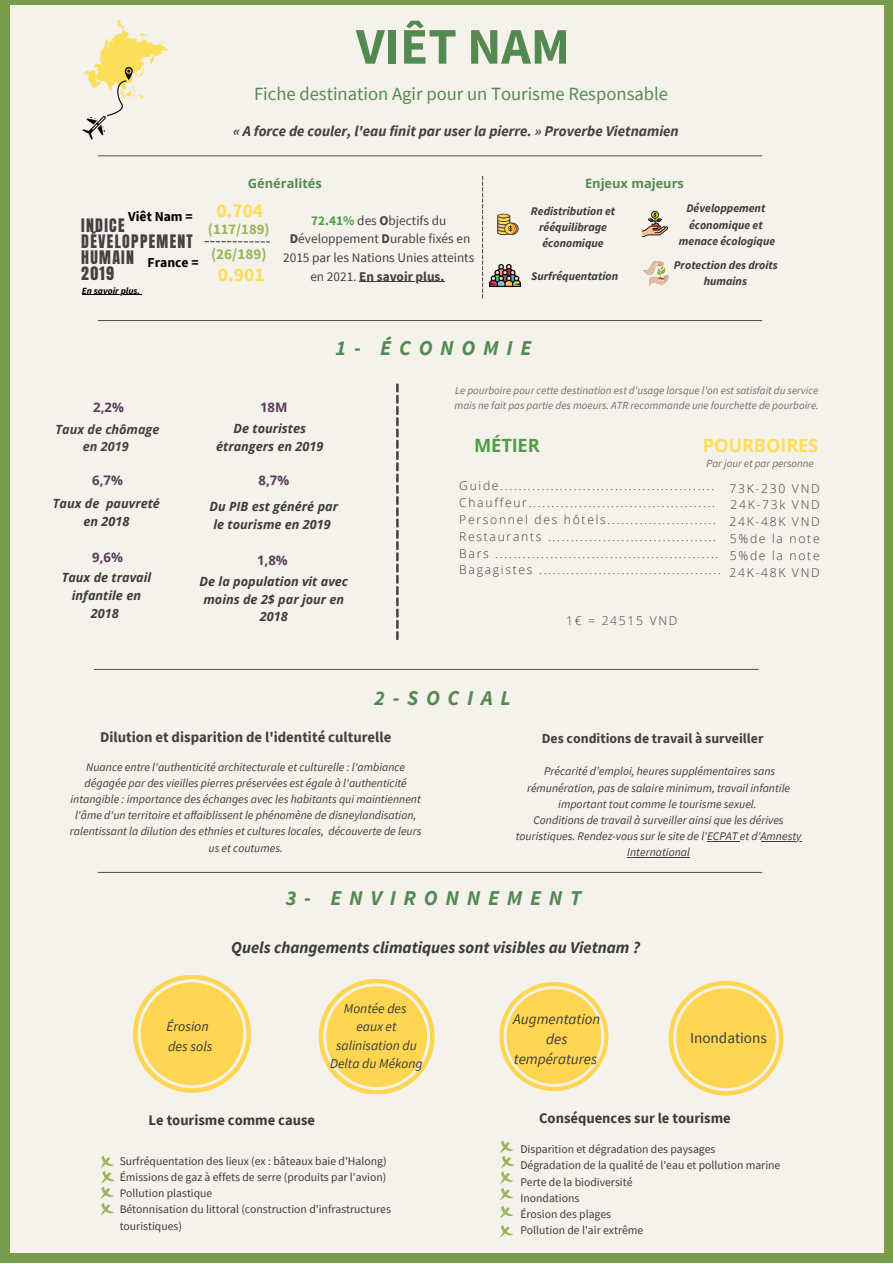
<style>
.page{position:relative;width:893px;height:1264px;background:#fff}
.page>*{position:absolute;margin:0;border:0;box-sizing:border-box;transform-origin:0 0}
.t1{font:700 51.45px "Source Sans Pro";color:#548a52}
.t2{font:italic 700 21.15px "Source Sans Pro";letter-spacing:.365em;color:#548a52}
.t3{font:700 19.35px "Source Sans Pro";color:#fcde59}
.t4{font:18.6px "Source Sans Pro";color:#548a52}
.t5{font:700 18.3px "Open Sans";letter-spacing:-.01em;color:#fcde59}
.t6{font:700 18.3px "Open Sans";letter-spacing:-.01em;color:#529d49}
.t7{font:italic 700 16.5px "Source Sans Pro";color:#3c3c3c}
.t8{font:15.75px/16.2px "Anton";letter-spacing:.08em;color:#444043}
.t9{font:15.15px "Source Sans Pro";color:#3c3c3c}
.t10{font:700 15.15px "Source Sans Pro";color:#9bb75b}
.t11{font:italic 15px/20px "Source Sans Pro";color:#3c3c3c;text-align:center}
.t12{font:italic 700 14.85px "Source Sans Pro";color:#444043}
.t13{font:700 14.7px "Source Sans Pro";color:#444043}
.t14{font:700 14.7px "Source Sans Pro";color:#9bb75b}
.t15{font:700 14.55px "Source Sans Pro";color:#3c3c3c}
.t16{font:italic 13.95px/19.5px "Source Sans Pro";color:#3c3c3c}
.t17{font:700 13.8px "Source Sans Pro";color:#444043}
.t18{font:700 13.65px "Source Sans Pro";color:#000}
.t19{font:italic 13.5px/18.3px "Source Sans Pro";color:#3c3c3c;text-align:center}
.t20{font:13.35px/18.6px "Source Sans Pro";color:#444043;text-align:center}
.t21{font:700 13.2px "Open Sans";color:#583c5c}
.t22{font:700 12.9px "Open Sans";color:#548a52}
.t23{font:italic 700 12.75px/17.7px "Open Sans";color:#3c3c3c;text-align:center}
.t24{font:italic 700 12.75px/17.7px "Open Sans";color:#444043;text-align:center}
.t25{font:300 12.15px/16.8px "Open Sans";letter-spacing:.14em;color:#3c3c3c}
.t26{font:italic 11.7px/16.2px "Source Sans Pro";color:#3c3c3c;text-align:center}
.t27{font:11.7px/16.2px "Source Sans Pro";color:#3c3c3c}
.t28{font:italic 700 11.7px/16.2px "Source Sans Pro";color:#3c3c3c;text-align:center}
.t29{font:italic 10.95px/14.9px "Source Sans Pro";color:#726e6e}
.t30{font:italic 700 9.45px "Source Sans Pro";color:#000}
.s1{font-weight:700;color:#529d49}
.s2{font-weight:700}
</style>
<div class="page">
<div style="left:0;top:0;width:892px;height:1262px;background:#789c49"></div>
<div style="left:10px;top:5px;width:873px;height:1247px;background:#f5f2ec"></div>
<svg style="left:497px;top:214px;width:21px;height:21px"></svg>
<img style="left:490px;top:264px;width:30px;height:23px">
<img style="left:641px;top:210px;width:27px;height:27px">
<img style="left:643px;top:262px;width:25px;height:23px">
<svg style="left:133px;top:975px;width:118px;height:116px"></svg>
<div style="left:141px;top:982px;width:102px;height:103px;background:#ffd651;border-radius:50%"></div>
<svg style="left:319px;top:979px;width:115px;height:114px"></svg>
<div style="left:326px;top:986px;width:101px;height:101px;background:#ffd651;border-radius:50%"></div>
<svg style="left:499px;top:982px;width:109px;height:109px"></svg>
<div style="left:506px;top:989px;width:95px;height:94px;background:#ffd651;border-radius:50%"></div>
<svg style="left:100px;top:1155px;width:15px;height:60px"></svg>
<svg style="left:668px;top:980px;width:115px;height:115px"></svg>
<div style="left:676px;top:988px;width:99px;height:100px;background:#ffd651;border-radius:50%"></div>
<hr style="left:98px;top:320px;width:663px;height:1px;background:#444043">
<hr style="left:94px;top:669px;width:664px;height:1px;background:#444043">
<hr style="left:98px;top:155px;width:663px;height:1px;background:#444043">
<hr style="left:98px;top:871px;width:663px;height:1px;background:#444043">
<svg style="left:396px;top:383px;width:2px;height:257px"></svg>
<svg style="left:94px;top:20px;width:74px;height:46px"></svg>
<img style="left:82px;top:66px;width:63px;height:74px">
<svg style="left:500px;top:1140px;width:14px;height:59px"></svg>
<svg style="left:500px;top:1205px;width:13px;height:12px"></svg>
<svg style="left:500px;top:1225px;width:13px;height:12px"></svg>
<svg style="left:204px;top:241px;width:66px;height:1px"></svg>
<hr style="left:707px;top:840px;width:32px;height:1px;background:#3c3c3c">
<hr style="left:760px;top:840px;width:41px;height:1px;background:#3c3c3c">
<hr style="left:627px;top:857px;width:63px;height:1px;background:#3c3c3c">
<hr style="left:359px;top:281px;width:85px;height:1px;background:#444043">
<svg style="left:482px;top:176px;width:1px;height:122px"></svg>
<hr style="left:82px;top:294px;width:58px;height:1px;background:#000">
<p class="t18" style="left:128px;top:207px;width:66px">Viêt Nam =</p>
<h3 class="t8" style="left:81px;top:217px;width:113px">INDICE<br>DÉVELOPPEMENT<br>HUMAIN<br>2019</h3>
<p class="t18" style="left:148px;top:254px;width:53px">France =</p>
<p class="t30" style="left:82px;top:284px;width:60px">En savoir plus.</p>
<h1 class="t1" style="left:356px;top:13px;width:215px">VIÊT NAM</h1>
<h3 class="t4" style="left:254px;top:82px;width:415px">Fiche destination Agir pour un Tourisme Responsable</h3>
<p class="t12" style="left:233px;top:122px;width:447px">« A force de couler, l'eau finit par user la pierre. » Proverbe Vietnamien</p>
<p class="t22" style="left:585px;top:174px;width:100px">Enjeux majeurs</p>
<p class="t28" style="left:531px;top:202px;width:86px">Redistribution et rééquilibrage économique</p>
<p class="t28" style="left:531px;top:268px;width:88px">Surfréquentation</p>
<p class="t22" style="left:248px;top:174px;width:75px">Généralités</p>
<p class="t28" style="left:679px;top:200px;width:98px">Développement économique et menace écologique</p>
<p class="t28" style="left:673px;top:257px;width:105px">Protection des droits humains</p>
<h3 class="t3" style="left:216px;top:198px;width:48px">0.704</h3>
<p class="t20" style="left:283px;top:211px;width:193px"><span class="s1">72.41%</span> des <span class="s2">O</span>bjectifs du<br><span class="s2">D</span>éveloppement <span class="s2">D</span>urable fixés en<br>2015 par les Nations Unies atteints en 2021. <span class="s2">En savoir plus.</span></p>
<p class="t14" style="left:208px;top:219px;width:63px">(117/189)</p>
<p class="t10" style="left:211px;top:244px;width:57px">(26/189)</p>
<h3 class="t3" style="left:218px;top:262px;width:48px">0.901</h3>
<p class="t21" style="left:93px;top:398px;width:32px">2,2%</p>
<p class="t24" style="left:55px;top:420px;width:105px">Taux de chômage en 2019</p>
<p class="t21" style="left:260px;top:398px;width:29px">18M</p>
<p class="t23" style="left:216px;top:419px;width:109px">De touristes étrangers en 2019</p>
<h2 class="t2" style="left:335px;top:334px;width:197px">1- ÉCONOMIE</h2>
<p class="t29" style="left:454px;top:382px;width:366px">Le pourboire pour cette destination est d'usage lorsque l'on est satisfait du service mais ne fait pas partie des moeurs. ATR recommande une fourchette de pourboire.</p>
<h3 class="t6" style="left:474px;top:432px;width:67px">MÉTIER</h3>
<h3 class="t5" style="left:702px;top:432px;width:117px">POURBOIRES</h3>
<p class="t29" style="left:706px;top:456px;width:109px">Par jour et par personne</p>
<p class="t21" style="left:92px;top:470px;width:32px">6,7%</p>
<p class="t23" style="left:53px;top:494px;width:109px">Taux de pauvreté en 2018</p>
<p class="t21" style="left:258px;top:470px;width:32px">8,7%</p>
<p class="t23" style="left:209px;top:497px;width:130px">Du PIB est généré par le tourisme en 2019</p>
<p class="t21" style="left:92px;top:548px;width:32px">9,6%</p>
<p class="t21" style="left:257px;top:551px;width:32px">1,8%</p>
<p class="t23" style="left:199px;top:572px;width:150px">De la population vit avec moins de 2$ par jour en<br>2018</p>
<p class="t23" style="left:62px;top:568px;width:91px">Taux de travail infantile en<br>2018</p>
<p class="t25" style="left:459px;top:477px;width:263px">Guide...............................................<br>Chauffeur.........................................<br>Personnel des hôtels........................<br>Restaurants .....................................<br>Bars .................................................<br>Bagagistes ........................................</p>
<p class="t25" style="left:566px;top:612px;width:113px">1€ = 24515 VND</p>
<p class="t25" style="left:729px;top:479px;width:92px;text-align:justify">73K-230 VND 24K-73k VND 24K-48K VND 5%de la note 5%de la note 24K-48K VND</p>
<h2 class="t2" style="left:374px;top:684px;width:138px">2-SOCIAL</h2>
<p class="t13" style="left:100px;top:727px;width:293px">Dilution et disparition de l'identité culturelle</p>
<p class="t26" style="left:70px;top:758px;width:353px">Nuance entre l'authenticité architecturale et culturelle : l'ambiance dégagée par des vieilles pierres préservées est égale à l'authenticité intangible : importance des échanges avec les habitants qui maintiennent l'âme d'un territoire et affaiblissent le phénomène de disneylandisation, ralentissant la dilution des ethnies et cultures locales, découverte de leurs us et coutumes.</p>
<p class="t17" style="left:541px;top:730px;width:223px">Des conditions de travail à surveiller</p>
<p class="t26" style="left:516px;top:763px;width:287px">Précarité d’emploi, heures supplémentaires sans rémunération, pas de salaire minimum, travail infantile important tout comme le tourisme sexuel.<br>Conditions de travail à surveiller ainsi que les dérives touristiques. Rendez-vous sur le site de l'ECPAT et d'Amnesty International</p>
<h2 class="t2" style="left:285px;top:884px;width:297px">3- ENVIRONNEMENT</h2>
<h3 class="t7" style="left:231px;top:936px;width:410px">Quels changements climatiques sont visibles au Vietnam ?</h3>
<p class="t16" style="left:166px;top:1016px;width:48px">Érosion des sols</p>
<p class="t19" style="left:330px;top:999px;width:94px">Montée des eaux et salinisation du<br>Delta du Mékong</p>
<p class="t11" style="left:513px;top:1008px;width:89px">Augmentation des températures</p>
<p class="t9" style="left:690px;top:1028px;width:78px">Inondations</p>
<p class="t15" style="left:149px;top:1110px;width:168px">Le tourisme comme cause</p>
<p class="t15" style="left:539px;top:1108px;width:193px">Conséquences sur le tourisme</p>
<p class="t27" style="left:120px;top:1152px;width:273px">Surfréquentation des lieux (ex : bâteaux baie d'Halong)<br>Émissions de gaz à effets de serre (produits par l'avion)<br>Pollution plastique<br>Bétonnisation du littoral (construction d'infrastructures touristiques)</p>
<p class="t27" style="left:520px;top:1140px;width:261px">Disparition et dégradation des paysages<br>Dégradation de la qualité de l'eau et pollution marine<br>Perte de la biodiversité<br>Inondations<br>Érosion des plages<br>Pollution de l'air extrême</p>
</div>
